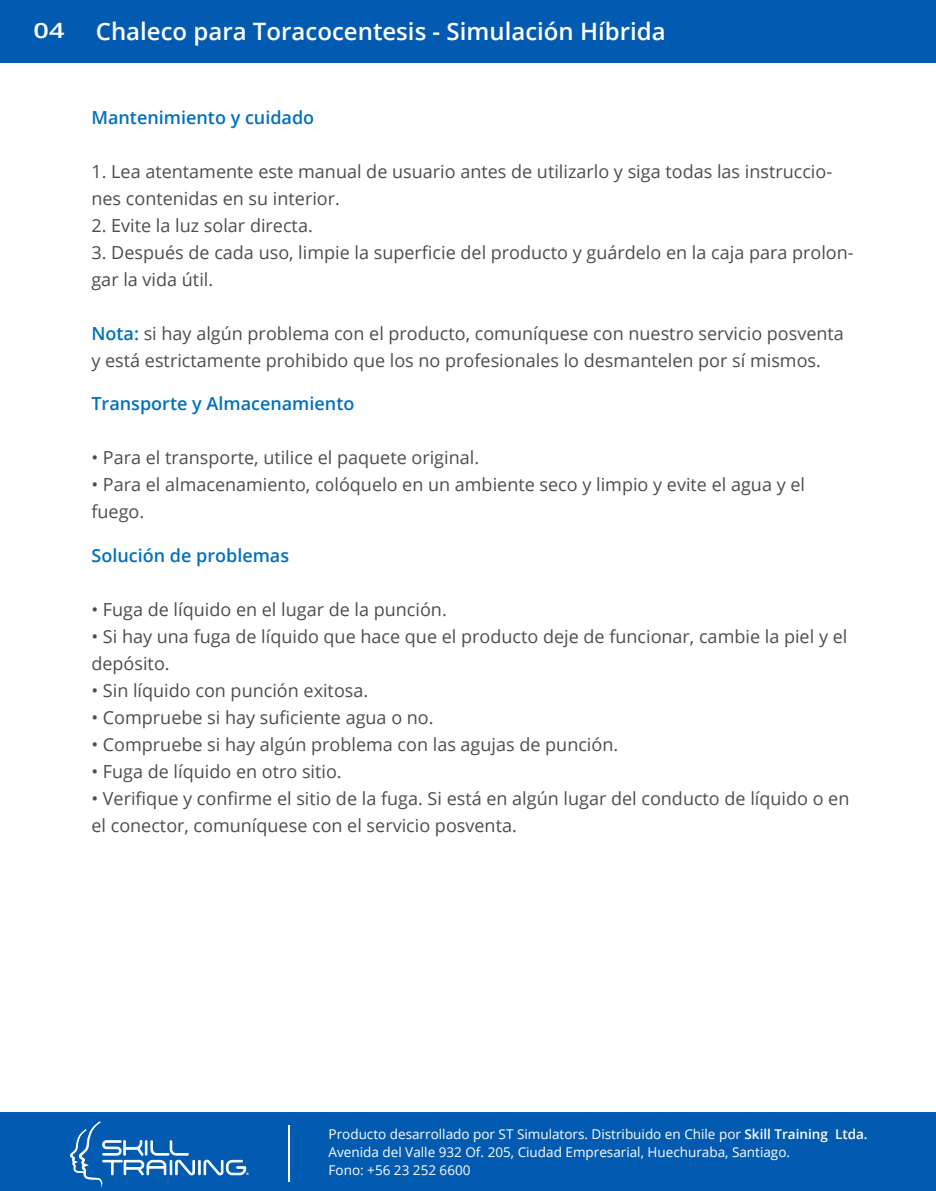
<style>
.page{position:relative;width:936px;height:1191px;background:#fff}
.page>*{position:absolute;margin:0;border:0;box-sizing:border-box;transform-origin:0 0}
.t1{font:600 24px "Open Sans";color:#fff}
.t2{font:600 21.15px "Open Sans";color:#fff;scale:1.28 1}
.t3{font:18px/27px "Open Sans";color:#4d4d4d}
.t4{font:600 18px "Open Sans";color:#0071bc}
.t5{font:13.5px/18px "Open Sans";color:#fff}
.s1{font-weight:600;color:#0071bc}
.s2{font-weight:600}
</style>
<div class="page">
<div style="left:0;top:0;width:935px;height:62px;background:#025bb0"></div>
<div style="left:0;top:1112px;width:935px;height:79px;background:#025bb0"></div>
<svg style="left:70px;top:1121px;width:179px;height:63px"></svg>
<hr style="left:288px;top:1125px;width:2px;height:56px;background:#fff">
<p class="t2" style="left:34px;top:16px;width:26px">04</p>
<h1 class="t1" style="left:96px;top:15px;width:571px">Chaleco para Toracocentesis - Simulación Híbrida</h1>
<p class="t4" style="left:91px;top:105px;width:224px">Mantenimiento y cuidado</p>
<p class="t3" style="left:91px;top:158px;width:742px">1. Lea atentamente este manual de usuario antes de utilizarlo y siga todas las instruccio&shy;nes contenidas en su interior.</p>
<p class="t3" style="left:91px;top:212px;width:223px">2. Evite la luz solar directa.</p>
<p class="t3" style="left:91px;top:239px;width:763px">3. Después de cada uso, limpie la superficie del producto y guárdelo en la caja para prolon&shy;gar la vida útil.</p>
<p class="t3" style="left:91px;top:320px;width:754px"><span class="s1">Nota:</span> si hay algún problema con el producto, comuníquese con nuestro servicio posventa y está estrictamente prohibido que los no profesionales lo desmantelen por sí mismos.</p>
<p class="t4" style="left:91px;top:391px;width:264px">Transporte y Almacenamiento</p>
<p class="t3" style="left:91px;top:444px;width:389px">• Para el transporte, utilice el paquete original.</p>
<p class="t3" style="left:91px;top:471px;width:715px">• Para el almacenamiento, colóquelo en un ambiente seco y limpio y evite el agua y el fuego.</p>
<p class="t4" style="left:91px;top:543px;width:199px">Solución de problemas</p>
<p class="t3" style="left:91px;top:595px;width:357px">• Fuga de líquido en el lugar de la punción.</p>
<p class="t3" style="left:91px;top:622px;width:757px">• Si hay una fuga de líquido que hace que el producto deje de funcionar, cambie la piel y el depósito.</p>
<p class="t3" style="left:91px;top:676px;width:278px">• Sin líquido con punción exitosa.</p>
<p class="t3" style="left:91px;top:703px;width:343px">• Compruebe si hay suficiente agua o no.</p>
<p class="t3" style="left:91px;top:730px;width:528px">• Compruebe si hay algún problema con las agujas de punción.</p>
<p class="t3" style="left:91px;top:757px;width:252px">• Fuga de líquido en otro sitio.</p>
<p class="t3" style="left:91px;top:784px;width:759px">• Verifique y confirme el sitio de la fuga. Si está en algún lugar del conducto de líquido o en el conector, comuníquese con el servicio posventa.</p>
<p class="t5" style="left:328px;top:1124px;width:540px">Producto desarrollado por ST Simulators. Distribuido en Chile por <span class="s2">Skill Training Ltda.<br></span>Avenida del Valle 932 Of. 205, Ciudad Empresarial, Huechuraba, Santiago.<br>Fono: +56 23 252 6600</p>
</div>
